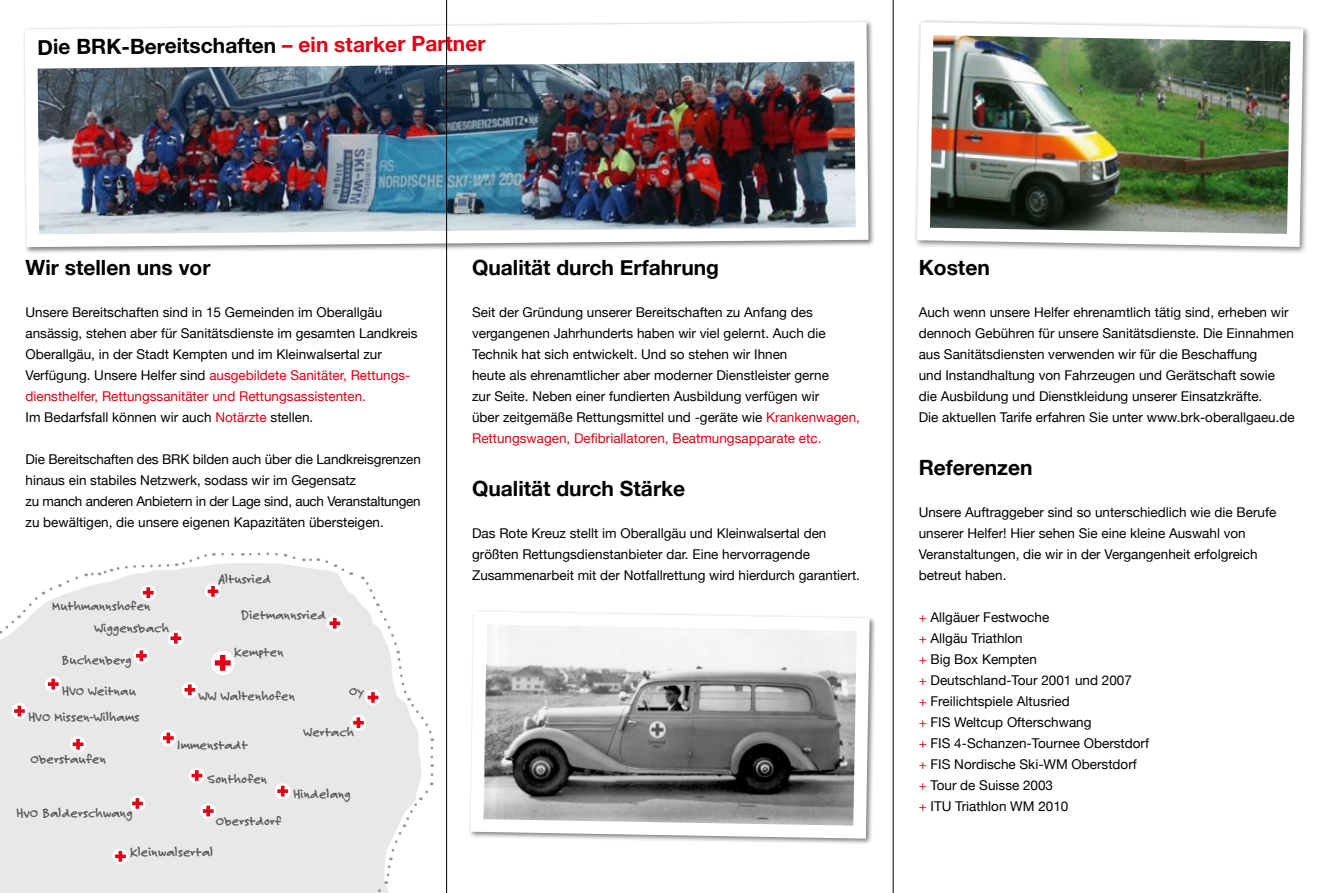
<style>
.page{position:relative;width:1327px;height:893px;background:#fff}
.page>*{position:absolute;margin:0;border:0;box-sizing:border-box;transform-origin:0 0}
.t1{font:700 21px "Helvetica Neue";color:#000}
.t2{font:700 13.95px/26.8px "Felt Tip Roman";color:#565757;text-align:right}
.t3{font:13.5px/21px "Helvetica Neue";color:#000}
.s1{color:#e20015}
</style>
<div class="page">
<div style="left:468px;top:609px;width:414px;height:242px;background:#000;opacity:.5"></div>
<svg style="left:470px;top:611px;width:399px;height:228px"></svg>
<img style="left:483px;top:624px;width:373px;height:202px">
<div style="left:0;top:563px;width:242px;height:330px;background:#e8e8e9"></div>
<div style="left:211px;top:651px;width:24px;height:24px;background:#fff;border-radius:50%"></div>
<svg style="left:215px;top:655px;width:16px;height:16px"></svg>
<svg style="left:160px;top:730px;width:16px;height:16px"></svg>
<svg style="left:163px;top:733px;width:11px;height:10px"></svg>
<svg style="left:189px;top:767px;width:16px;height:17px"></svg>
<svg style="left:191px;top:770px;width:11px;height:11px"></svg>
<svg style="left:182px;top:682px;width:16px;height:16px"></svg>
<svg style="left:184px;top:684px;width:11px;height:11px"></svg>
<svg style="left:45px;top:676px;width:16px;height:16px"></svg>
<svg style="left:48px;top:679px;width:11px;height:10px"></svg>
<svg style="left:11px;top:703px;width:16px;height:16px"></svg>
<svg style="left:14px;top:706px;width:11px;height:10px"></svg>
<div style="left:133px;top:648px;width:16px;height:16px;background:#fff;border-radius:50%"></div>
<svg style="left:136px;top:650px;width:11px;height:11px"></svg>
<svg style="left:168px;top:630px;width:16px;height:16px"></svg>
<svg style="left:170px;top:633px;width:11px;height:11px"></svg>
<div style="left:140px;top:585px;width:16px;height:16px;background:#fff;border-radius:50%"></div>
<svg style="left:143px;top:587px;width:11px;height:11px"></svg>
<svg style="left:205px;top:583px;width:16px;height:16px"></svg>
<svg style="left:208px;top:586px;width:10px;height:11px"></svg>
<div style="left:129px;top:795px;width:16px;height:16px;background:#fff;border-radius:50%"></div>
<svg style="left:132px;top:798px;width:11px;height:11px"></svg>
<svg style="left:70px;top:736px;width:16px;height:16px"></svg>
<svg style="left:73px;top:739px;width:10px;height:11px"></svg>
<svg style="left:200px;top:803px;width:16px;height:16px"></svg>
<svg style="left:203px;top:806px;width:11px;height:10px"></svg>
<div style="left:112px;top:848px;width:16px;height:16px;background:#fff;border-radius:50%"></div>
<svg style="left:115px;top:851px;width:11px;height:11px"></svg>
<svg style="left:242px;top:552px;width:192px;height:341px"></svg>
<svg style="left:86px;top:552px;width:149px;height:25px"></svg>
<svg style="left:0;top:574px;width:80px;height:64px"></svg>
<div style="left:22px;top:19px;width:859px;height:241px;background:#000;opacity:.5"></div>
<svg style="left:25px;top:22px;width:843px;height:225px"></svg>
<img style="left:38px;top:61px;width:817px;height:173px">
<div style="left:913px;top:19px;width:404px;height:242px;background:#000;opacity:.5"></div>
<svg style="left:917px;top:22px;width:386px;height:225px"></svg>
<img style="left:930px;top:35px;width:360px;height:199px">
<hr style="left:446px;top:0;width:1px;height:893px;background:#000">
<hr style="left:893px;top:0;width:1px;height:893px;background:#000">
<h1 class="t1" style="left:37px;top:35px;width:449px;rotate:-1deg">Die BRK-Bereitschaften <span class="s1">– ein starker Partner</span></h1>
<h1 class="t1" style="left:26px;top:255px;width:187px">Wir stellen uns vor</h1>
<p class="t3" style="left:26px;top:302px;width:394px">Unsere Bereitschaften sind in 15 Gemeinden im Oberallgäu ansässig, stehen aber für Sanitätsdienste im gesamten Landkreis Oberallgäu, in der Stadt Kempten und im Kleinwalsertal zur Verfügung. Unsere Helfer sind <span class="s1">ausgebildete Sanitäter, Rettungs&shy;diensthelfer, Rettungssanitäter und Rettungsassistenten.<br></span>Im Bedarfsfall können wir auch <span class="s1">Notärzte</span> stellen.</p>
<p class="t3" style="left:26px;top:449px;width:397px">Die Bereitschaften des BRK bilden auch über die Landkreisgrenzen hinaus ein stabiles Netzwerk, sodass wir im Gegensatz<br>zu manch anderen Anbietern in der Lage sind, auch Veranstaltungen zu bewältigen, die unsere eigenen Kapazitäten übersteigen.</p>
<p class="t2" style="left:52px;top:592px;width:100px">Muthmannshofen</p>
<p class="t2" style="left:94px;top:615px;width:76px">Wiggensbach</p>
<p class="t2" style="left:62px;top:646px;width:72px">Buchenberg</p>
<p class="t2" style="left:28px;top:677px;width:113px">HVO Weitnau<br>HVO Missen-Wilhams</p>
<p class="t2" style="left:31px;top:746px;width:77px">Oberstaufen</p>
<p class="t2" style="left:17px;top:799px;width:118px">HvO Balderschwang</p>
<p class="t2" style="left:218px;top:565px;width:55px">Altusried</p>
<p class="t2" style="left:241px;top:601px;width:87px">Dietmannsried</p>
<p class="t2" style="left:234px;top:638px;width:51px">Kempten</p>
<p class="t2" style="left:199px;top:682px;width:98px">WW Waltenhofen</p>
<p class="t2" style="left:349px;top:677px;width:17px">Oy</p>
<p class="t2" style="left:177px;top:731px;width:72px">Immenstadt</p>
<p class="t2" style="left:208px;top:765px;width:61px">Sonthofen</p>
<p class="t2" style="left:303px;top:718px;width:53px">Wertach</p>
<p class="t2" style="left:216px;top:807px;width:67px">Oberstdorf</p>
<p class="t2" style="left:293px;top:780px;width:59px">Hindelang</p>
<p class="t2" style="left:130px;top:838px;width:85px">Kleinwalsertal</p>
<h1 class="t1" style="left:472px;top:255px;width:248px">Qualität durch Erfahrung</h1>
<p class="t3" style="left:472px;top:302px;width:389px">Seit der Gründung unserer Bereitschaften zu Anfang des vergangenen Jahrhunderts haben wir viel gelernt. Auch die Technik hat sich entwickelt. Und so stehen wir Ihnen<br>heute als ehrenamtlicher aber moderner Dienstleister gerne<br>zur Seite. Neben einer fundierten Ausbildung verfügen wir<br>über zeitgemäße Rettungsmittel und -geräte wie <span class="s1">Krankenwagen, Rettungswagen, Defibriallatoren, Beatmungsapparate etc.</span></p>
<h1 class="t1" style="left:472px;top:475px;width:215px">Qualität durch Stärke</h1>
<p class="t3" style="left:472px;top:522px;width:389px">Das Rote Kreuz stellt im Oberallgäu und Kleinwalsertal den größten Rettungsdienstanbieter dar. Eine hervorragende<br>Zusammenarbeit mit der Notfallrettung wird hierdurch garantiert.</p>
<h1 class="t1" style="left:918px;top:255px;width:73px">Kosten</h1>
<p class="t3" style="left:918px;top:302px;width:378px">Auch wenn unsere Helfer ehrenamtlich tätig sind, erheben wir dennoch Gebühren für unsere Sanitätsdienste. Die Einnahmen aus Sanitätsdiensten verwenden wir für die Beschaffung<br>und Instandhaltung von Fahrzeugen und Gerätschaft sowie die Ausbildung und Dienstkleidung unserer Einsatzkräfte.<br>Die aktuellen Tarife erfahren Sie unter www.brk-oberallgaeu.de</p>
<h1 class="t1" style="left:918px;top:454px;width:115px">Referenzen</h1>
<p class="t3" style="left:918px;top:501px;width:359px">Unsere Auftraggeber sind so unterschiedlich wie die Berufe unserer Helfer! Hier sehen Sie eine kleine Auswahl von Veranstaltungen, die wir in der Vergangenheit erfolgreich betreut haben.</p>
<p class="t3" style="left:918px;top:606px;width:232px"><span class="s1">+</span> Allgäuer Festwoche<br><span class="s1">+</span> Allgäu Triathlon<br><span class="s1">+</span> Big Box Kempten<br><span class="s1">+</span> Deutschland-Tour 2001 und 2007<br><span class="s1">+</span> Freilichtspiele Altusried<br><span class="s1">+</span> FIS Weltcup Ofterschwang<br><span class="s1">+</span> FIS 4-Schanzen-Tournee Oberstdorf <span class="s1">+</span> FIS Nordische Ski-WM Oberstdorf<br><span class="s1">+</span> Tour de Suisse 2003<br><span class="s1">+</span> ITU Triathlon WM 2010</p>
</div>
